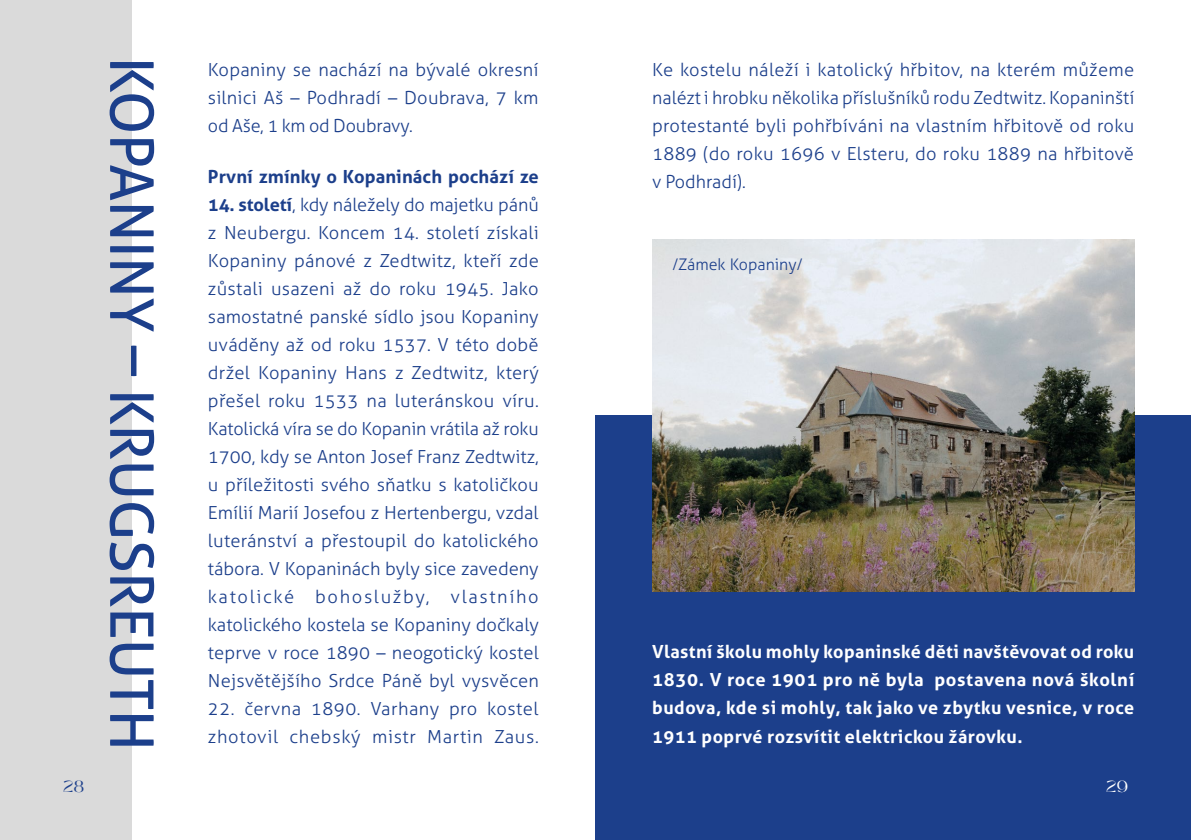
<style>
.page{position:relative;width:1191px;height:840px;background:#fff}
.page>*{position:absolute;margin:0;border:0;box-sizing:border-box;transform-origin:0 0}
.t1{font:60px "Aller";letter-spacing:-.01em;color:#1c3f8b}
.t2{font:300 18px/28px "Aller";letter-spacing:.01em;color:#1c3f8b;text-align:justify}
.t3{font:700 18px/28px "Aller";letter-spacing:.03em;color:#fff;text-align:justify}
.t4{font:700 18px "Aller";letter-spacing:.005em;color:#1c3f8b}
.t5{font:300 16px "Aller";color:#1c3f8b}
.t6{font:16px "Black Mango";color:#1c3f8b}
.t7{font:16px "Black Mango";color:#fff}
.s1{font-weight:700}
</style>
<div class="page">
<div style="left:595px;top:415px;width:596px;height:424px;background:#1c3f8b"></div>
<div style="left:0;top:0;width:131px;height:839px;background:#dadada"></div>
<img style="left:652px;top:240px;width:482px;height:351px">
<h1 class="t1" style="left:168px;top:57px;width:695px;rotate:90deg">KOPANINY – KRUGSREUTH</h1>
<p class="t2" style="left:652px;top:55px;width:484px">Ke kostelu náleží i katolický hřbitov, na kterém můžeme nalézt i hrobku několika příslušníků rodu Zedtwitz. Kopaninští protestanté byli pohřbíváni na vlastním hřbitově od roku 1889 (do roku 1696 v Elsteru, do roku 1889 na hřbitově v Podhradí).</p>
<p class="t2" style="left:208px;top:55px;width:332px">Kopaniny se nachází na bývalé okresní silnici Aš – Podhradí – Doubrava, 7 km od Aše, 1 km od Doubravy.</p>
<p class="t4" style="left:208px;top:165px;width:332px">První zmínky o Kopaninách pochází ze</p>
<p class="t2" style="left:208px;top:190px;width:332px"><span class="s1">14. století</span>, kdy náležely do majetku pánů z Neubergu. Koncem 14. století získali Kopaniny pánové z Zedtwitz, kteří zde zůstali usazeni až do roku 1945. Jako samostatné panské sídlo jsou Kopaniny uváděny až od roku 1537. V této době držel Kopaniny Hans z Zedtwitz, který přešel roku 1533 na luteránskou víru.<br>Katolická víra se do Kopanin vrátila až roku 1700, kdy se Anton Josef Franz Zedtwitz, u příležitosti svého sňatku s katoličkou Emílií Marií Josefou z Hertenbergu, vzdal luteránství a přestoupil do katolického tábora. V Kopaninách byly sice zavedeny katolické bohoslužby, vlastního katolického kostela se Kopaniny dočkaly teprve v roce 1890 – neogotický kostel Nejsvětějšího Srdce Páně byl vysvěcen</p>
<p class="t2" style="left:208px;top:694px;width:332px">22. června 1890. Varhany pro kostel zhotovil chebský mistr Martin Zaus.</p>
<p class="t5" style="left:672px;top:254px;width:133px">/Zámek Kopaniny/</p>
<p class="t3" style="left:652px;top:637px;width:483px">Vlastní školu mohly kopaninské děti navštěvovat od roku 1830. V roce 1901 pro ně byla postavena nová školní budova, kde si mohly, tak jako ve zbytku vesnice, v roce 1911 poprvé rozsvítit elektrickou žárovku.</p>
<p class="t6" style="left:63px;top:775px;width:23px">28</p>
<p class="t7" style="left:1106px;top:775px;width:24px">29</p>
</div>
